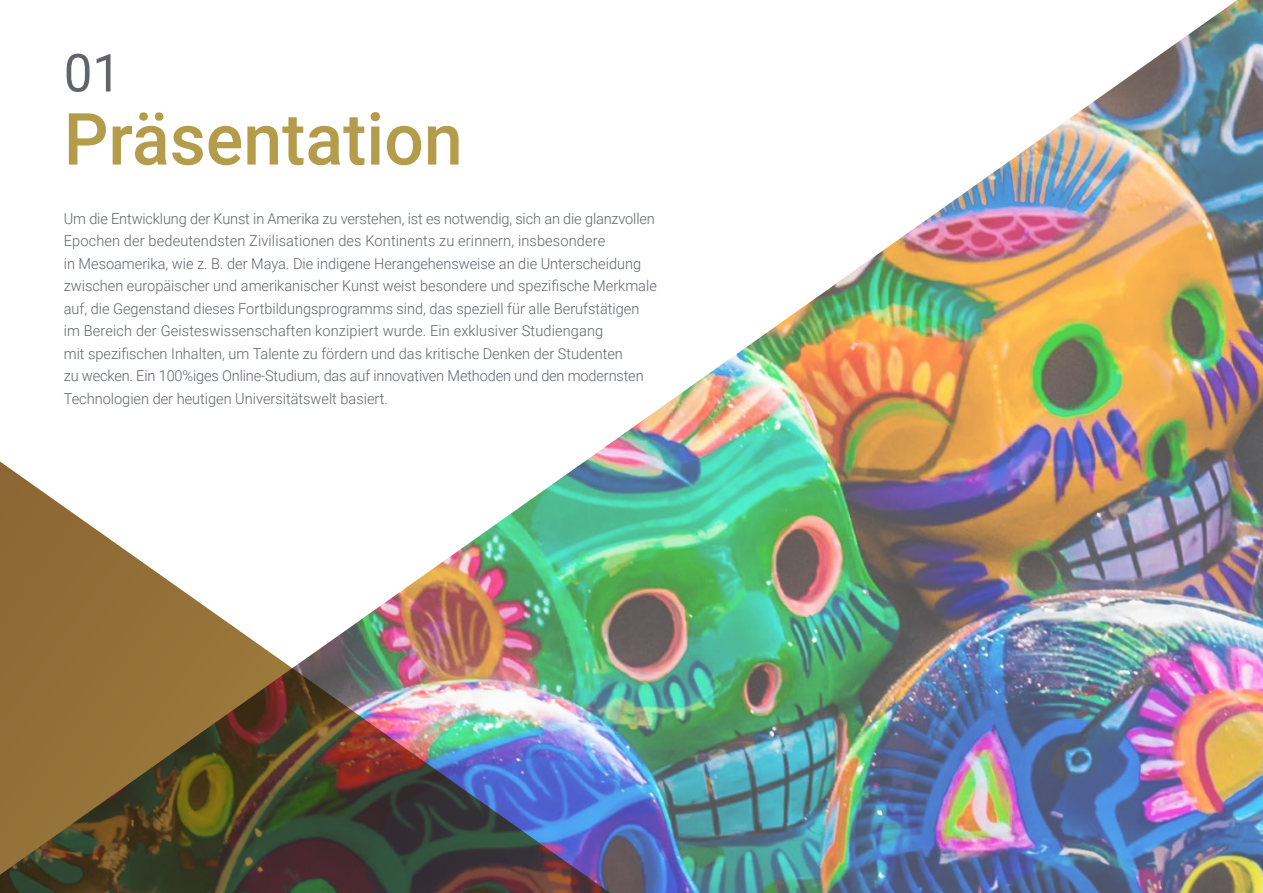
<style>
.page{position:relative;width:1263px;height:893px;background:#fff}
.page>*{position:absolute;margin:0;border:0;box-sizing:border-box;transform-origin:0 0}
.t1{font:500 72px "Roboto";color:#b49c4b}
.t2{font:52.5px "Roboto";color:#61646a}
.t3{font:300 15px/22.5px "Roboto";color:#61646a}
</style>
<div class="page">
<img style="left:606px;top:0;width:657px;height:893px">
<img style="left:0;top:446px;width:640px;height:447px">
<h2 class="t2" style="left:64px;top:36px;width:59px">01</h2>
<h1 class="t1" style="left:64px;top:89px;width:400px">Präsentation</h1>
<p class="t3" style="left:64px;top:207px;width:595px">Um die Entwicklung der Kunst in Amerika zu verstehen, ist es notwendig, sich an die glanzvollen Epochen der bedeutendsten Zivilisationen des Kontinents zu erinnern, insbesondere<br>in Mesoamerika, wie z. B. der Maya. Die indigene Herangehensweise an die Unterscheidung zwischen europäischer und amerikanischer Kunst weist besondere und spezifische Merkmale auf, die Gegenstand dieses Fortbildungsprogramms sind, das speziell für alle Berufstätigen im Bereich der Geisteswissenschaften konzipiert wurde. Ein exklusiver Studiengang<br>mit spezifischen Inhalten, um Talente zu fördern und das kritische Denken der Studenten<br>zu wecken. Ein 100%iges Online-Studium, das auf innovativen Methoden und den modernsten Technologien der heutigen Universitätswelt basiert.</p>
</div>
